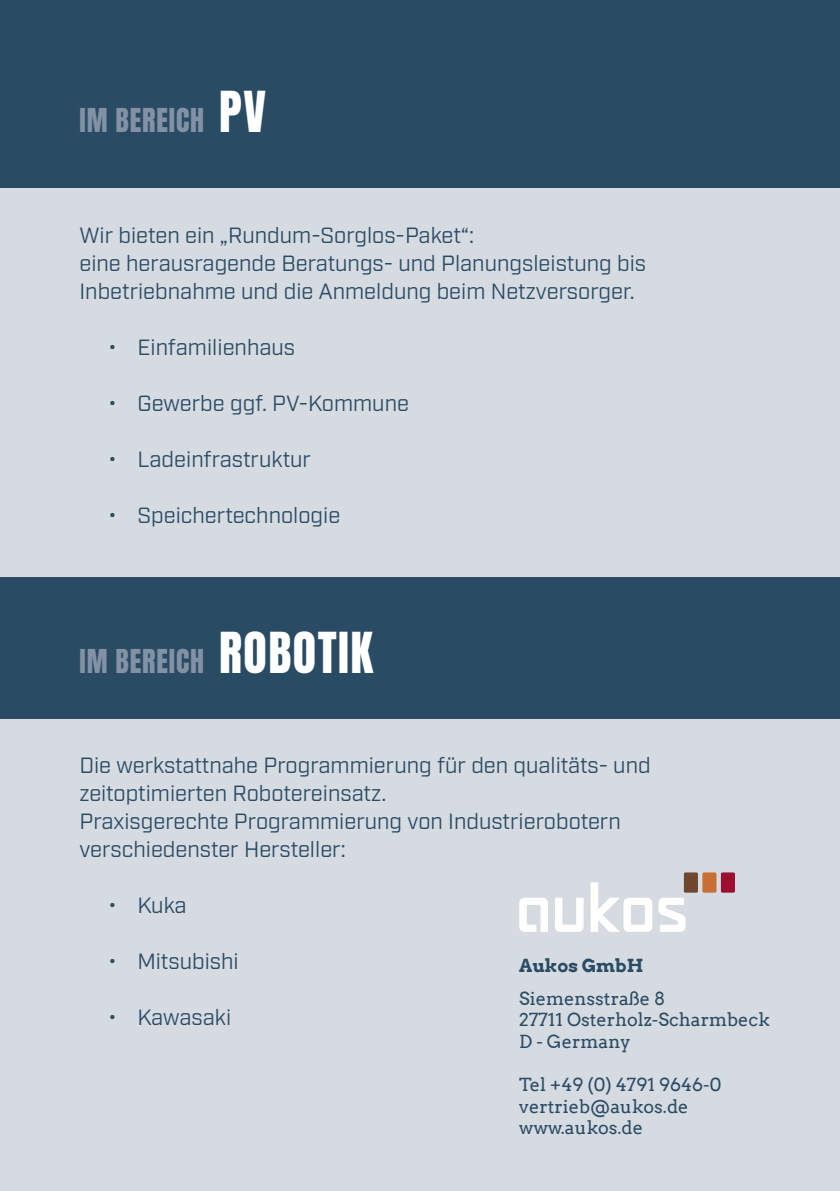
<style>
.page{position:relative;width:840px;height:1191px;background:#fff}
.page>*{position:absolute;margin:0;border:0;box-sizing:border-box;transform-origin:0 0}
.t1{font:28px "Anton";letter-spacing:.03em;color:#8292a4}
.t2{font:22px/28px "Industry";color:#294b64}
.t3{font:18px/21.6px "Arvo";color:#294b64}
.t4{font:700 18px "Arvo";color:#294b64}
.s1{font-size:48px;color:#fff}
</style>
<div class="page">
<div style="left:0;top:0;width:839px;height:1191px;background:#d6dae1"></div>
<div style="left:0;top:0;width:839px;height:187px;background:#294b64"></div>
<svg style="left:519px;top:898px;width:28px;height:34px"></svg>
<svg style="left:555px;top:898px;width:28px;height:34px"></svg>
<svg style="left:590px;top:882px;width:62px;height:50px"></svg>
<svg style="left:658px;top:898px;width:27px;height:34px"></svg>
<div style="left:683px;top:872px;width:14px;height:20px;background:#71462f;border-radius:2px"></div>
<div style="left:702px;top:872px;width:14px;height:20px;background:#c76f35;border-radius:2px"></div>
<div style="left:720px;top:872px;width:14px;height:20px;background:#9c0f2e;border-radius:2px"></div>
<div style="left:0;top:577px;width:839px;height:142px;background:#294b64"></div>
<p class="t1" style="left:80px;top:106px;width:188px">IM BEREICH <span class="s1">PV</span></p>
<p class="t2" style="left:79px;top:222px;width:568px">Wir bieten ein „Rundum-Sorglos-Paket“:<br>eine herausragende Beratungs- und Planungsleistung bis<br>Inbetriebnahme und die Anmeldung beim Netzversorger.</p>
<p class="t2" style="left:108px;top:334px;width:189px">• Einfamilienhaus</p>
<p class="t2" style="left:108px;top:390px;width:302px">• Gewerbe ggf. PV-Kommune</p>
<p class="t2" style="left:108px;top:446px;width:204px">• Ladeinfrastruktur</p>
<p class="t2" style="left:108px;top:502px;width:234px">• Speichertechnologie</p>
<p class="t1" style="left:80px;top:647px;width:295px">IM BEREICH <span class="s1">ROBOTIK</span></p>
<p class="t2" style="left:79px;top:752px;width:572px">Die werkstattnahe Programmierung für den qualitäts- und zeitoptimierten Robotereinsatz.<br>Praxisgerechte Programmierung von Industrierobotern verschiedenster Hersteller:</p>
<p class="t2" style="left:108px;top:892px;width:80px">• Kuka</p>
<p class="t2" style="left:108px;top:948px;width:132px">• Mitsubishi</p>
<p class="t2" style="left:108px;top:1004px;width:125px">• Kawasaki</p>
<p class="t4" style="left:519px;top:954px;width:125px">Aukos GmbH</p>
<p class="t3" style="left:519px;top:987px;width:252px">Siemensstraße 8<br>27711 Osterholz-Scharmbeck<br>D - Germany</p>
<p class="t3" style="left:519px;top:1073px;width:203px">Tel +49 (0) 4791 9646-0 vertrieb@aukos.de www.aukos.de</p>
</div>
